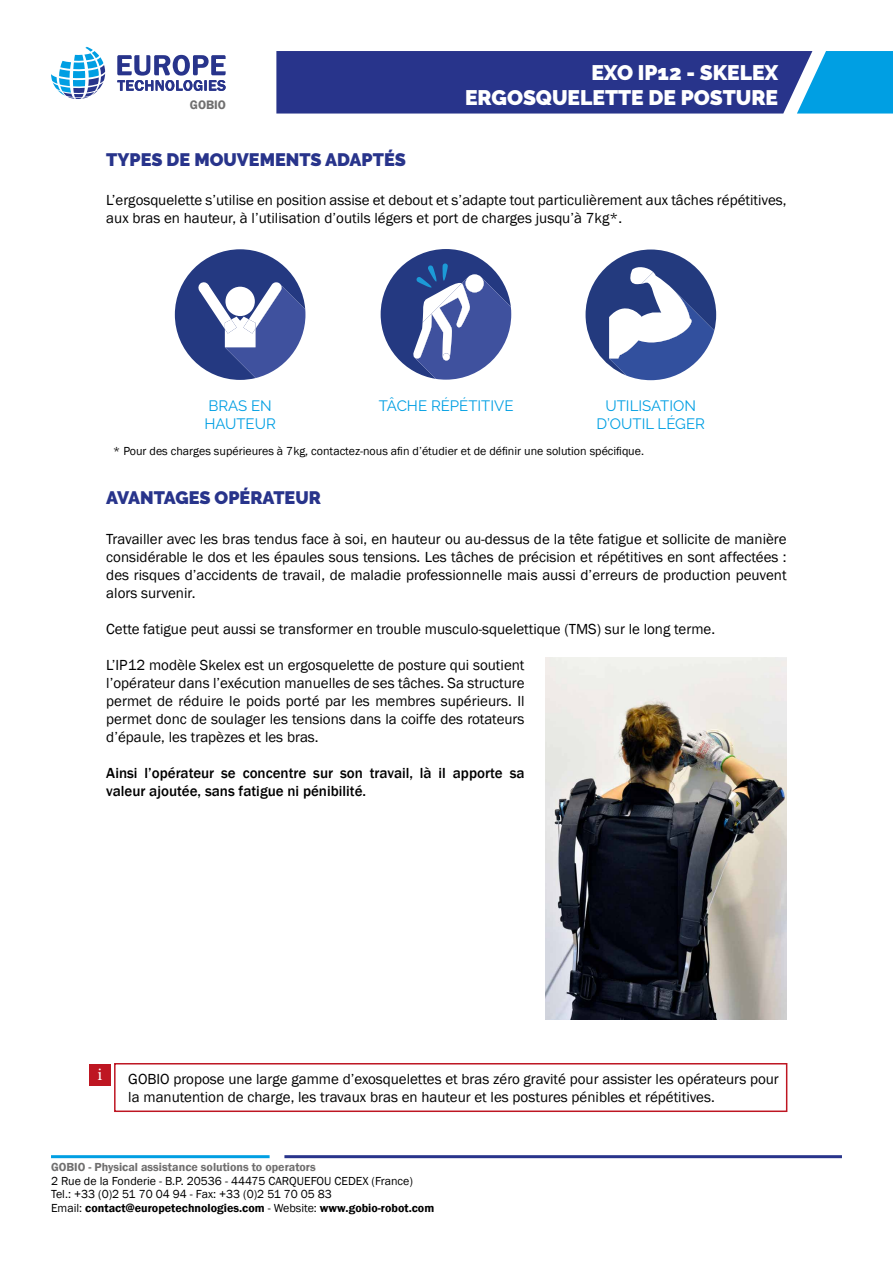
<style>
.page{position:relative;width:893px;height:1263px;background:#fff}
.page>*{position:absolute;margin:0;border:0;box-sizing:border-box;transform-origin:0 0}
.t1{font:900 21px/25.2px "Raleway";color:#fff;text-align:right}
.t2{font:900 18px "Raleway";color:#28348b}
.t3{font:18px "Minion Pro";color:#fff}
.t4{font:15px/18px "Franklin Gothic";color:#000}
.t5{font:500 15px/18px "Franklin Gothic";color:#000}
.t6{font:15px/18px "Raleway";color:#009fe3}
.t7{font:600 12.6px "Franklin Gothic";color:#706f6f}
.t8{font:12px/13.5px "Franklin Gothic";color:#000}
.t9{font:600 12px "Franklin Gothic";color:#706f6f}
.s1{font-weight:600}
</style>
<div class="page">
<hr style="left:51px;top:1155px;width:219px;height:3px;background:#009fe3">
<hr style="left:284px;top:1155px;width:558px;height:3px;background:#28348b">
<svg style="left:276px;top:51px;width:617px;height:63px;background:#294799"></svg>
<svg style="left:51px;top:47px;width:54px;height:52px"></svg>
<svg style="left:117px;top:55px;width:109px;height:36px"></svg>
<img style="left:546px;top:657px;width:241px;height:362px">
<div style="left:89px;top:1064px;width:22px;height:21px;background:#be1622"></div>
<div style="left:114px;top:1063px;width:673px;height:49px;border:2px solid #be1622"></div>
<svg style="left:175px;top:249px;width:130px;height:131px"></svg>
<svg style="left:586px;top:249px;width:130px;height:131px"></svg>
<svg style="left:381px;top:249px;width:130px;height:131px"></svg>
<p class="t7" style="left:190px;top:97px;width:38px">GOBIO</p>
<h1 class="t1" style="left:465px;top:60px;width:315px">EXO IP12 - SKELEX<br>ERGOSQUELETTE DE POSTURE</h1>
<p class="t2" style="left:106px;top:149px;width:301px">TYPES DE MOUVEMENTS ADAPTÉS</p>
<p class="t4" style="left:106px;top:192px;width:682px">L’ergosquelette s’utilise en position assise et debout et s’adapte tout particulièrement aux tâches répétitives, aux bras en hauteur, à l’utilisation d’outils légers et port de charges jusqu’à 7kg*.</p>
<p class="t6" style="left:379px;top:397px;width:136px">TÂCHE RÉPÉTITIVE</p>
<p class="t8" style="left:113px;top:445px;width:532px">* Pour des charges supérieures à 7kg, contactez-nous afin d’étudier et de définir une solution spécifique.</p>
<p class="t6" style="left:204px;top:397px;width:73px">BRAS EN<br>HAUTEUR</p>
<p class="t6" style="left:596px;top:397px;width:110px;text-align:center">UTILISATION<br>D’OUTIL LÉGER</p>
<p class="t2" style="left:106px;top:487px;width:216px">AVANTAGES OP♫ÉRATEUR</p>
<p class="t4" style="left:106px;top:530px;width:682px;text-align:justify">Travailler avec les bras tendus face à soi, en hauteur ou au-dessus de la tête fatigue et sollicite de manière considérable le dos et les épaules sous tensions. Les tâches de précision et répétitives en sont affectées : des risques d’accidents de travail, de maladie professionnelle mais aussi d’erreurs de production peuvent alors survenir.</p>
<p class="t4" style="left:106px;top:620px;width:610px">Cette fatigue peut aussi se transformer en trouble musculo-squelettique (TMS) sur le long terme.</p>
<p class="t4" style="left:106px;top:656px;width:420px;text-align:justify">L’IP12 modèle Skelex est un ergosquelette de posture qui soutient l’opérateur dans l’exécution manuelles de ses tâches. Sa structure permet de réduire le poids porté par les membres supérieurs. Il permet donc de soulager les tensions dans la coiffe des rotateurs d’épaule, les trapèzes et les bras.</p>
<p class="t5" style="left:106px;top:764px;width:420px">Ainsi l’opérateur se concentre sur son travail, là il apporte sa valeur ajoutée, sans fatigue ni pénibilité.</p>
<p class="t3" style="left:98px;top:1063px;width:6px">i</p>
<p class="t4" style="left:128px;top:1070px;width:652px">GOBIO propose une large gamme d’exosquelettes et bras zéro gravité pour assister les opérateurs pour la manutention de charge, les travaux bras en hauteur et les postures pénibles et répétitives.</p>
<p class="t9" style="left:51px;top:1160px;width:266px">GOBIO - Physical assistance solutions to operators</p>
<p class="t8" style="left:51px;top:1174px;width:385px">2 Rue de la Fonderie - B.P. 20536 - 44475 CARQUEFOU CEDEX (France)<br>Tel.: +33 (0)2 51 70 04 94 - Fax: +33 (0)2 51 70 05 83<br>Email: <span class="s1">contact@europetechnologies.com</span> - Website: <span class="s1">www.gobio-robot.com</span></p>
</div>
